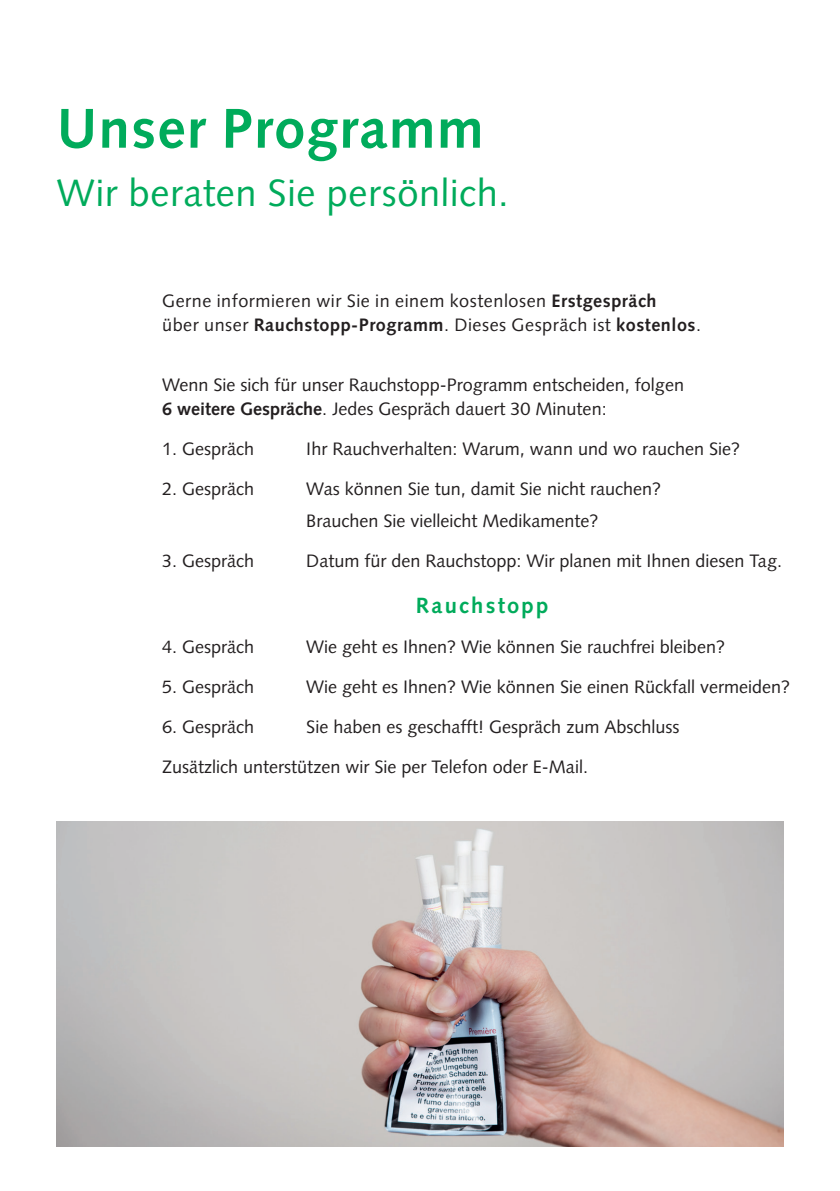
<style>
.page{position:relative;width:840px;height:1191px;background:#fff}
.page>*{position:absolute;margin:0;border:0;box-sizing:border-box;transform-origin:0 0}
.t1{font:700 56px "Syntax LT Std";letter-spacing:.025em;color:#00ab5b}
.t2{font:38px "Syntax LT Std";letter-spacing:.02em;color:#00ab5b}
.t3{font:700 22px "Syntax LT Std";letter-spacing:.1em;color:#00ab5b}
.t4{font:18px/24px "Syntax LT Std";color:#231f20}
.t5{font:18px/24px "Syntax LT Std";letter-spacing:.03em;color:#231f20}
.s1{font-weight:700}
</style>
<div class="page">
<img style="left:57px;top:821px;width:725px;height:325px">
<h1 class="t1" style="left:57px;top:96px;width:428px">Unser Programm</h1>
<h2 class="t2" style="left:57px;top:170px;width:453px">Wir beraten Sie persönlich.</h2>
<p class="t5" style="left:162px;top:289px;width:540px">Gerne informieren wir Sie in einem kostenlosen <span class="s1">Erstgespräch<br></span>über unser <span class="s1">Rauchstopp-Programm</span>. Dieses Gespräch ist <span class="s1">kostenlos</span>.</p>
<p class="t4" style="left:162px;top:373px;width:523px">Wenn Sie sich für unser Rauchstopp-Programm entscheiden, folgen<br><span class="s1">6 weitere Gespräche</span>. Jedes Gespräch dauert 30 Minuten:</p>
<p class="t4" style="left:162px;top:437px;width:94px">1. Gespräch</p>
<p class="t4" style="left:306px;top:437px;width:435px">Ihr Rauchverhalten: Warum, wann und wo rauchen Sie?</p>
<p class="t4" style="left:162px;top:477px;width:94px">2. Gespräch</p>
<p class="t4" style="left:306px;top:473px;width:356px;line-height:32px">Was können Sie tun, damit Sie nicht rauchen?<br>Brauchen Sie vielleicht Medikamente?</p>
<p class="t4" style="left:162px;top:549px;width:94px">3. Gespräch</p>
<p class="t4" style="left:306px;top:549px;width:477px">Datum für den Rauchstopp: Wir planen mit Ihnen diesen Tag.</p>
<p class="t3" style="left:415px;top:593px;width:134px">Rauchstopp</p>
<p class="t4" style="left:162px;top:635px;width:94px">4. Gespräch</p>
<p class="t4" style="left:306px;top:635px;width:420px">Wie geht es Ihnen? Wie können Sie rauchfrei bleiben?</p>
<p class="t4" style="left:162px;top:675px;width:94px">5. Gespräch</p>
<p class="t4" style="left:306px;top:675px;width:485px">Wie geht es Ihnen? Wie können Sie einen Rückfall vermeiden?</p>
<p class="t4" style="left:162px;top:715px;width:94px">6. Gespräch</p>
<p class="t4" style="left:306px;top:715px;width:374px">Sie haben es geschafft! Gespräch zum Abschluss</p>
<p class="t4" style="left:162px;top:755px;width:427px">Zusätzlich unterstützen wir Sie per Telefon oder E-Mail.</p>
</div>
